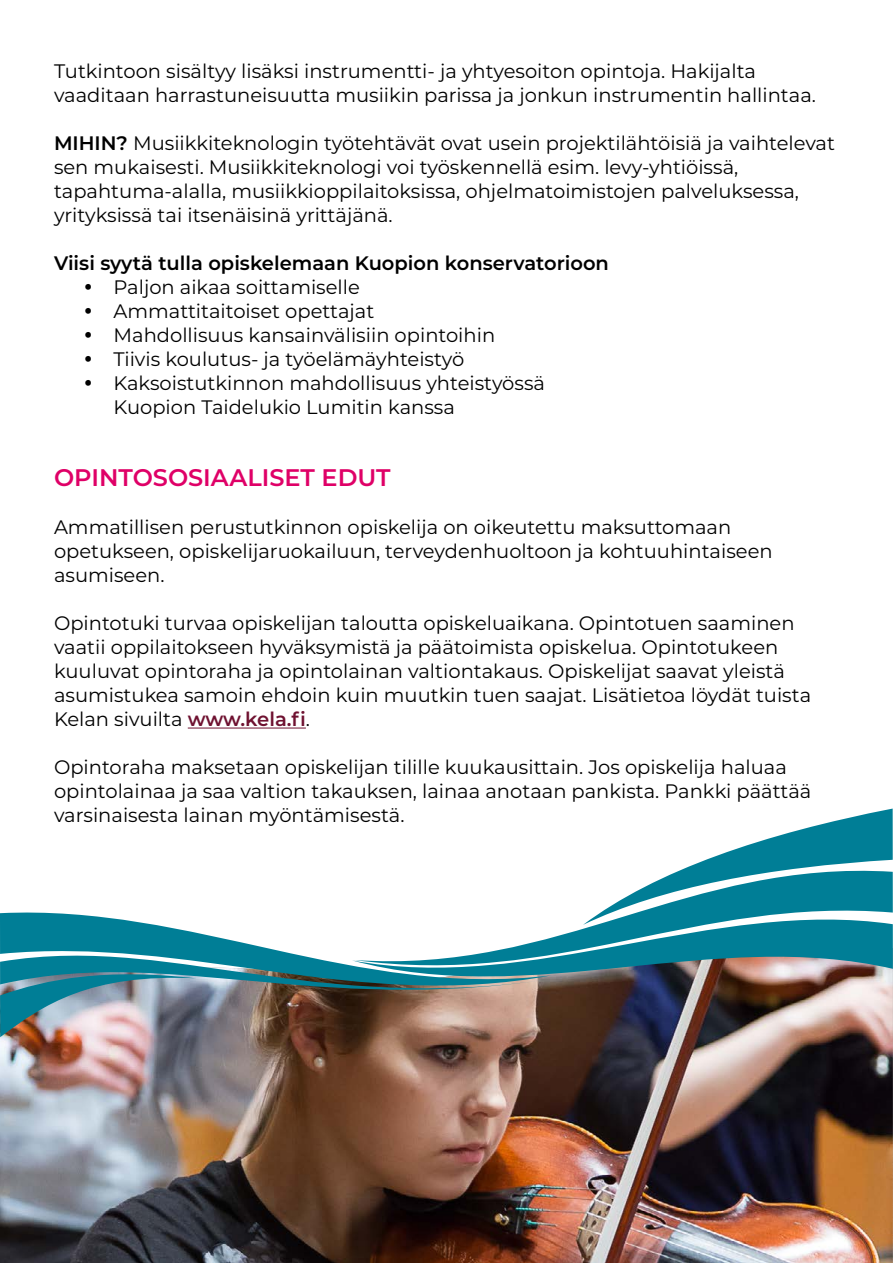
<style>
.page{position:relative;width:893px;height:1263px;background:#fff}
.page>*{position:absolute;margin:0;border:0;box-sizing:border-box;transform-origin:0 0}
.t1{font:600 24px "Montserrat";color:#df0067}
.t2{font:19.5px/24px "Montserrat";color:#000}
.t3{font:600 19.5px "Montserrat";color:#000}
.s1{font-weight:600}
.s2{font-weight:600;color:#6f1231}
</style>
<div class="page">
<hr style="left:188px;top:727px;width:118px;height:1px;background:#6f1231">
<img style="left:0;top:1009px;width:893px;height:254px">
<svg style="left:0;top:912px;width:257px;height:34px;fill:#007e96"></svg>
<img style="left:0;top:946px;width:556px;height:91px">
<img style="left:352px;top:946px;width:541px;height:63px">
<img style="left:354px;top:925px;width:539px;height:63px">
<svg style="left:583px;top:808px;width:310px;height:117px"></svg>
<p class="t2" style="left:54px;top:58px;width:763px">Tutkintoon sisältyy lisäksi instrumentti- ja yhtyesoiton opintoja. Hakijalta vaaditaan harrastuneisuutta musiikin parissa ja jonkun instrumentin hallintaa.</p>
<p class="t2" style="left:54px;top:130px;width:783px"><span class="s1">MIHIN?</span> Musiikkiteknologin työtehtävät ovat usein projektilähtöisiä ja vaihtelevat sen mukaisesti. Musiikkiteknologi voi työskennellä esim. levy-yhtiöissä, tapahtuma-alalla, musiikkioppilaitoksissa, ohjelmatoimistojen palveluksessa, yrityksissä tai itsenäisinä yrittäjänä.</p>
<p class="t3" style="left:54px;top:249px;width:556px">Viisi syytä tulla opiskelemaan Kuopion konservatorioon</p>
<p class="t2" style="left:114px;top:274px;width:433px">Paljon aikaa soittamiselle<br>Ammattitaitoiset opettajat<br>Mahdollisuus kansainvälisiin opintoihin Tiivis koulutus- ja työelämäyhteistyö Kaksoistutkinnon mahdollisuus yhteistyössä Kuopion Taidelukio Lumitin kanssa</p>
<p class="t1" style="left:54px;top:460px;width:338px">OPINTOSOSIAALISET EDUT</p>
<p class="t2" style="left:54px;top:514px;width:720px">Ammatillisen perustutkinnon opiskelija on oikeutettu maksuttomaan opetukseen, opiskelijaruokailuun, terveydenhuoltoon ja kohtuuhintaiseen asumiseen.</p>
<p class="t2" style="left:54px;top:610px;width:759px">Opintotuki turvaa opiskelijan taloutta opiskeluaikana. Opintotuen saaminen vaatii oppilaitokseen hyväksymistä ja päätoimista opiskelua. Opintotukeen kuuluvat opintoraha ja opintolainan valtiontakaus. Opiskelijat saavat yleistä asumistukea samoin ehdoin kuin muutkin tuen saajat. Lisätietoa löydät tuista Kelan sivuilta <span class="s2">www.kela.fi</span>.</p>
<p class="t2" style="left:54px;top:754px;width:759px">Opintoraha maksetaan opiskelijan tilille kuukausittain. Jos opiskelija haluaa opintolainaa ja saa valtion takauksen, lainaa anotaan pankista. Pankki päättää varsinaisesta lainan myöntämisestä.</p>
</div>
